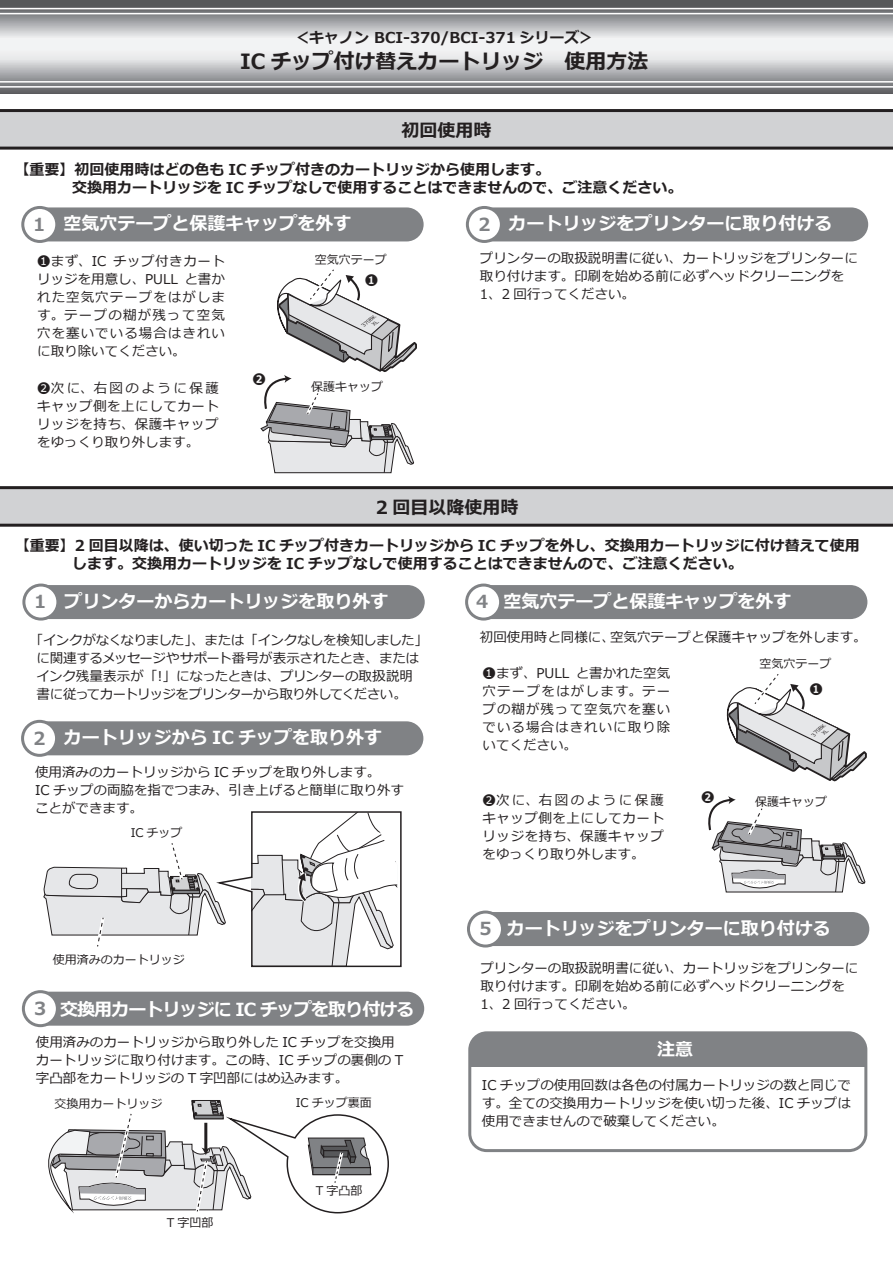
<style>
.page{position:relative;width:893px;height:1263px;background:#fff}
.page>*{position:absolute;margin:0;border:0;box-sizing:border-box;transform-origin:0 0}
.t1{font:700 21px "Meiryo";color:#231f20}
.t2{font:700 18px "Meiryo";color:#fff}
.t3{font:700 18px "Meiryo";letter-spacing:-.05em;color:#fff}
.t4{font:700 18px "Meiryo";color:#231f20}
.t5{font:700 15px/18px "Meiryo";color:#231f20}
.t6{font:13.5px/18px "Meiryo";color:#231f20;text-align:justify}
.t7{font:13.5px/18px "Meiryo";letter-spacing:-.035em;color:#231f20}
.t8{font:700 13.5px "Meiryo";color:#231f20}
.t9{font:12px "Meiryo";color:#231f20}
.t10{font:italic 5.1px/5.6px "Meiryo";color:#231f20;text-align:right}
.s1{color:#808285}
</style>
<div class="page">
<svg style="left:0;top:0;width:893px;height:93px"></svg>
<hr style="left:0;top:86px;width:893px;height:2px;background:#fff">
<hr style="left:0;top:81px;width:893px;height:2px;background:#fff">
<hr style="left:0;top:13px;width:893px;height:1px;background:#fff">
<hr style="left:0;top:8px;width:893px;height:1px;background:#fff">
<svg style="left:0;top:109px;width:893px;height:41px;background:#b7b8ba"></svg>
<div style="left:24px;top:585px;width:401px;height:34px;background:#808285;border-radius:17px"></div>
<div style="left:24px;top:585px;width:34px;height:34px;background:#fff;border-radius:50%"></div>
<div style="left:22px;top:583px;width:37px;height:37px;border:3px solid #808285;border-radius:50%"></div>
<div style="left:467px;top:207px;width:401px;height:34px;background:#808285;border-radius:17px"></div>
<div style="left:467px;top:207px;width:34px;height:34px;background:#fff;border-radius:50%"></div>
<div style="left:466px;top:206px;width:37px;height:37px;border:3px solid #808285;border-radius:50%"></div>
<div style="left:467px;top:585px;width:400px;height:34px;background:#808285;border-radius:17px"></div>
<div style="left:467px;top:585px;width:34px;height:34px;background:#fff;border-radius:50%"></div>
<div style="left:465px;top:583px;width:37px;height:37px;border:3px solid #808285;border-radius:50%"></div>
<div style="left:469px;top:912px;width:400px;height:34px;background:#808285;border-radius:17px"></div>
<div style="left:468px;top:912px;width:34px;height:34px;background:#fff;border-radius:50%"></div>
<div style="left:467px;top:910px;width:37px;height:37px;border:3px solid #808285;border-radius:50%"></div>
<div style="left:23px;top:207px;width:401px;height:34px;background:#808285;border-radius:17px"></div>
<div style="left:23px;top:207px;width:34px;height:34px;background:#fff;border-radius:50%"></div>
<div style="left:21px;top:206px;width:37px;height:37px;border:3px solid #808285;border-radius:50%"></div>
<div style="left:468px;top:1031px;width:399px;height:121px;border:3px solid #808285;border-radius:17px"></div>
<div style="left:470px;top:1050px;width:397px;height:17px;background:#808285"></div>
<div style="left:470px;top:1033px;width:396px;height:34px;background:#808285;border-radius:17px"></div>
<div style="left:23px;top:721px;width:400px;height:34px;background:#808285;border-radius:17px"></div>
<div style="left:23px;top:721px;width:34px;height:34px;background:#fff;border-radius:50%"></div>
<div style="left:21px;top:720px;width:37px;height:37px;border:3px solid #808285;border-radius:50%"></div>
<div style="left:23px;top:992px;width:401px;height:34px;background:#808285;border-radius:17px"></div>
<div style="left:23px;top:992px;width:34px;height:34px;background:#fff;border-radius:50%"></div>
<div style="left:22px;top:990px;width:37px;height:37px;border:3px solid #808285;border-radius:50%"></div>
<svg style="left:48px;top:1100px;width:341px;height:114px"></svg>
<svg style="left:43px;top:811px;width:359px;height:157px"></svg>
<svg style="left:726px;top:674px;width:141px;height:108px"></svg>
<svg style="left:708px;top:796px;width:158px;height:97px"></svg>
<svg style="left:0;top:269px;width:893px;height:258px"></svg>
<p class="t5" style="left:294px;top:29px;width:302px">＜キャノン BCI-370/BCI-371 シリーズ＞</p>
<h1 class="t1" style="left:240px;top:47px;width:410px">IC チップ付け替えカートリッジ　使用方法</h1>
<h2 class="t4" style="left:401px;top:117px;width:91px">初回使用時</h2>
<p class="t5" style="left:22px;top:161px;width:662px;text-indent:-8px">【重要】初回使用時はどの色も IC チップ付きのカートリッジから使用します。<br>　　　 交換用カートリッジを IC チップなしで使用することはできませんので、ご注意ください。</p>
<h2 class="t2" style="left:30px;top:211px;width:323px"><span class="s1">１</span> 空気穴テープと保護キャップを外す</h2>
<p class="t6" style="left:37px;top:253px;width:189px">❶まず、IC チップ付きカートリッジを用意し、PULL と書かれた空気穴テープをはがします。テープの糊が残って空気穴を塞いでいる場合はきれいに取り除いてください。</p>
<p class="t6" style="left:37px;top:379px;width:183px">❷次に、右図のように保護キャップ側を上にしてカートリッジを持ち、保護キャップをゆっくり取り外します。</p>
<p class="t8" style="left:252px;top:370px;width:15px">❷</p>
<p class="t9" style="left:315px;top:251px;width:73px">空気穴テープ</p>
<p class="t8" style="left:365px;top:271px;width:15px">❶</p>
<p class="t10" style="left:361px;top:324px;width:18px;rotate:-41deg">370BK<br>XL</p>
<p class="t9" style="left:311px;top:378px;width:73px">保護キャップ</p>
<h2 class="t2" style="left:475px;top:211px;width:359px"><span class="s1">２</span> カートリッジをプリンターに取り付ける</h2>
<p class="t6" style="left:480px;top:250px;width:379px;text-align:left">プリンターの取扱説明書に従い、カートリッジをプリンターに取り付けます。印刷を始める前に必ずヘッドクリーニングを<br>1、2 回行ってください。</p>
<h2 class="t4" style="left:376px;top:495px;width:144px">2 回目以降使用時</h2>
<p class="t5" style="left:22px;top:538px;width:839px;text-indent:-8px">【重要】2 回目以降は、使い切った IC チップ付きカートリッジから IC チップを外し、交換用カートリッジに付け替えて使用　　　 します。交換用カートリッジを IC チップなしで使用することはできませんので、ご注意ください。</p>
<h2 class="t2" style="left:31px;top:589px;width:359px"><span class="s1">１</span> プリンターからカートリッジを取り外す</h2>
<p class="t7" style="left:37px;top:632px;width:393px;text-indent:-7px">「インクがなくなりました」、または「インクなしを検知しました」に関連するメッセージやサポート番号が表示されたとき、またはインク残量表示が「!」になったときは、プリンターの取扱説明書に従ってカートリッジをプリンターから取り外してください。</p>
<h2 class="t2" style="left:31px;top:725px;width:353px"><span class="s1">２</span> カートリッジから IC チップを取り外す</h2>
<p class="t6" style="left:35px;top:764px;width:370px;text-align:left">使用済みのカートリッジから IC チップを取り外します。<br>IC チップの両脇を指でつまみ、引き上げると簡単に取り外すことができます。</p>
<p class="t9" style="left:131px;top:824px;width:53px">IC チップ</p>
<p class="t9" style="left:53px;top:951px;width:133px">使用済みのカートリッジ</p>
<h2 class="t3" style="left:34px;top:997px;width:382px"><span class="s1">3</span> 交換用カートリッジに IC チップを取り付ける</h2>
<p class="t6" style="left:36px;top:1034px;width:369px;text-align:left">使用済みのカートリッジから取り外した IC チップを交換用カートリッジに取り付けます。この時、IC チップの裏側の T字凸部をカートリッジの T 字凹部にはめ込みます。</p>
<p class="t9" style="left:55px;top:1095px;width:109px">交換用カートリッジ</p>
<p class="t9" style="left:167px;top:1214px;width:48px">T 字凹部</p>
<p class="t9" style="left:296px;top:1095px;width:77px">IC チップ裏面</p>
<p class="t9" style="left:316px;top:1183px;width:48px">T 字凸部</p>
<h2 class="t2" style="left:476px;top:589px;width:317px"><span class="s1">4</span> 空気穴テープと保護キャップを外す</h2>
<p class="t6" style="left:480px;top:628px;width:388px">初回使用時と同様に、空気穴テープと保護キャップを外します。</p>
<p class="t6" style="left:482px;top:664px;width:189px">❶まず、PULL と書かれた空気穴テープをはがします。テープの糊が残って空気穴を塞いでいる場合はきれいに取り除いてください。</p>
<p class="t6" style="left:482px;top:791px;width:183px">❷次に、右図のように保護キャップ側を上にしてカートリッジを持ち、保護キャップをゆっくり取り外します。</p>
<p class="t9" style="left:759px;top:656px;width:73px">空気穴テープ</p>
<p class="t8" style="left:809px;top:679px;width:15px">❶</p>
<p class="t10" style="left:811px;top:733px;width:18px;rotate:-41deg">370BK<br>XL</p>
<p class="t8" style="left:701px;top:788px;width:15px">❷</p>
<p class="t9" style="left:755px;top:793px;width:73px">保護キャップ</p>
<h2 class="t2" style="left:479px;top:916px;width:353px"><span class="s1">5</span> カートリッジをプリンターに取り付ける</h2>
<p class="t6" style="left:480px;top:959px;width:379px;text-align:left">プリンターの取扱説明書に従い、カートリッジをプリンターに取り付けます。印刷を始める前に必ずヘッドクリーニングを<br>1、2 回行ってください。</p>
<h2 class="t2" style="left:639px;top:1036px;width:55px">　注意</h2>
<p class="t6" style="left:482px;top:1076px;width:370px">IC チップの使用回数は各色の付属カートリッジの数と同じです。全ての交換用カートリッジを使い切った後、IC チップは使用できませんので破棄してください。</p>
</div>
